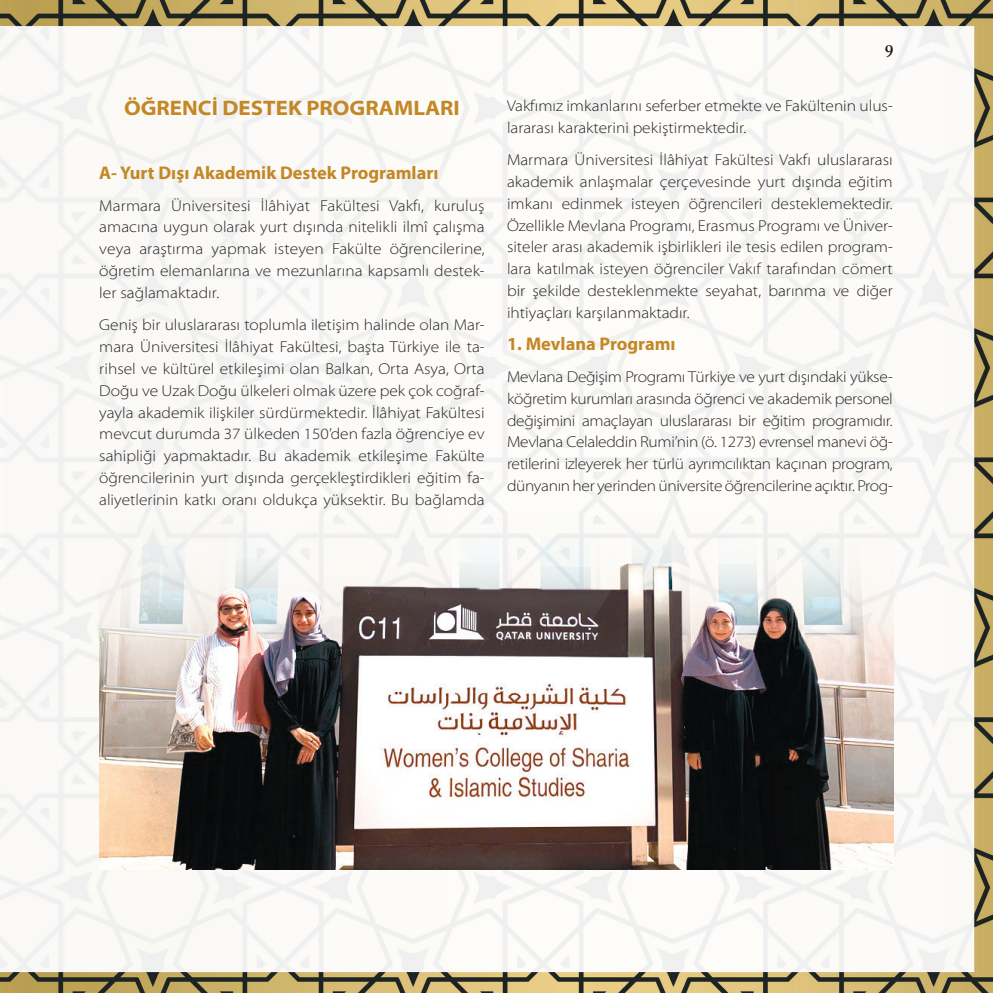
<style>
.page{position:relative;width:993px;height:993px;background:#fff}
.page>*{position:absolute;margin:0;border:0;box-sizing:border-box;transform-origin:0 0}
.t1{font:700 semi-expanded 21px "Myriad Pro";color:#c48725}
.t2{font:700 18.38px "Myriad Pro";color:#c48725}
.t3{font:600 17.5px "Adobe Caslon Pro";color:#231f20}
.t4{font:300 semi-expanded 15.75px/21.9px "Myriad Pro";color:#231f20;text-align:justify}
</style>
<div class="page">
<img style="left:0;top:0;width:992px;height:992px">
<img style="left:99px;top:516px;width:794px;height:353px">
<h1 class="t1" style="left:124px;top:96px;width:337px">ÖĞRENCİ DESTEK PROGRAMLARI</h1>
<p class="t2" style="left:99px;top:162px;width:340px">A- Yurt Dışı Akademik Destek Programları</p>
<p class="t4" style="left:99px;top:194px;width:387px">Marmara Üniversitesi İlâhiyat Fakültesi Vakfı, kuruluş amacına uygun olarak yurt dışında nitelikli ilmî çalışma veya araştırma yapmak isteyen Fakülte öğrencilerine, öğretim elemanlarına ve mezunlarına kapsamlı destek&shy;ler sağlamaktadır.</p>
<p class="t4" style="left:99px;top:313px;width:387px">Geniş bir uluslararası toplumla iletişim halinde olan Mar&shy;mara Üniversitesi İlâhiyat Fakültesi, başta Türkiye ile ta&shy;rihsel ve kültürel etkileşimi olan Balkan, Orta Asya, Orta Doğu ve Uzak Doğu ülkeleri olmak üzere pek çok coğraf&shy;yayla akademik ilişkiler sürdürmektedir. İlâhiyat Fakültesi mevcut durumda 37 ülkeden 150’den fazla öğrenciye ev sahipliği yapmaktadır. Bu akademik etkileşime Fakülte öğrencilerinin yurt dışında gerçekleştirdikleri eğitim fa&shy;aliyetlerinin katkı oranı oldukça yüksektir. Bu bağlamda</p>
<p class="t3" style="left:884px;top:41px;width:10px">9</p>
<p class="t4" style="left:507px;top:95px;width:387px">Vakfımız imkanlarını seferber etmekte ve Fakültenin ulus&shy;lararası karakterini pekiştirmektedir.</p>
<p class="t4" style="left:507px;top:148px;width:387px">Marmara Üniversitesi İlâhiyat Fakültesi Vakfı uluslararası akademik anlaşmalar çerçevesinde yurt dışında eğitim imkanı edinmek isteyen öğrencileri desteklemektedir.<br>Özellikle Mevlana Programı, Erasmus Programı ve Üniver&shy;siteler arası akademik işbirlikleri ile tesis edilen program&shy;lara katılmak isteyen öğrenciler Vakıf tarafından cömert bir şekilde desteklenmekte seyahat, barınma ve diğer ihtiyaçları karşılanmaktadır.</p>
<p class="t2" style="left:507px;top:333px;width:170px">1. Mevlana Programı</p>
<p class="t4" style="left:507px;top:365px;width:387px">Mevlana Değişim Programı Türkiye ve yurt dışındaki yükse&shy;köğretim kurumları arasında öğrenci ve akademik personel değişimini amaçlayan uluslararası bir eğitim programıdır.<br>Mevlana Celaleddin Rumi’nin (ö. 1273) evrensel manevi öğ&shy;retilerini izleyerek her türlü ayrımcılıktan kaçınan program, dünyanın her yerinden üniversite öğrencilerine açıktır. Prog-</p>
</div>
